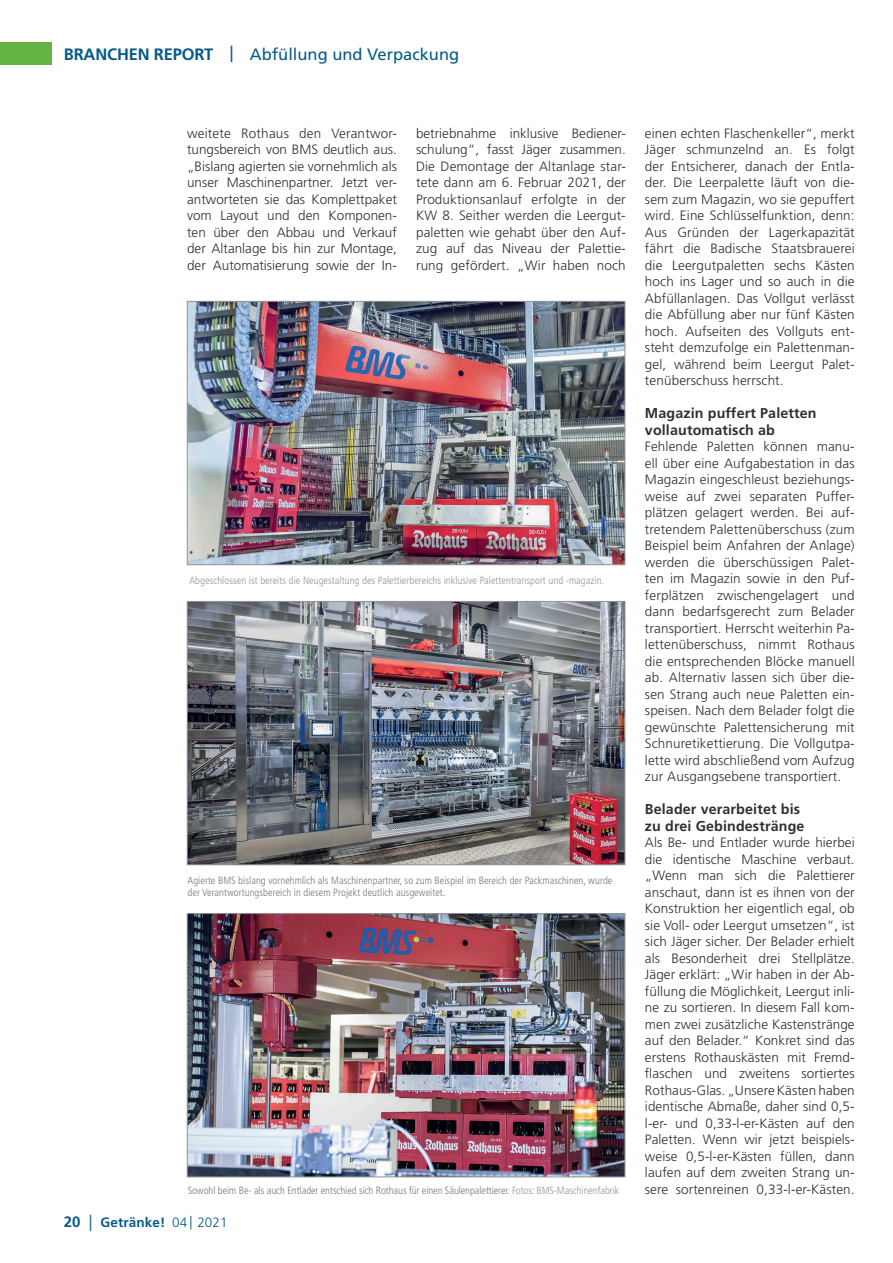
<style>
.page{position:relative;width:893px;height:1263px;background:#fff}
.page>*{position:absolute;margin:0;border:0;box-sizing:border-box;transform-origin:0 0}
.t1{font:16.5px "Frutiger LT Std";color:#075a88}
.t2{font:700 14.25px/16.5px "Frutiger LT Std";letter-spacing:.01em;color:#312f30}
.t3{font:300 13.5px/16.5px "Frutiger LT Std";letter-spacing:.01em;color:#312f30;text-align:justify}
.t4{font:700 13.5px "Frutiger LT Std";letter-spacing:.01em;color:#075a88}
.t5{font:300 condensed 10.5px/12px "Frutiger LT Std";letter-spacing:.005em;color:#76787b}
.t6{font:300 condensed 10.5px "Frutiger LT Std";letter-spacing:.005em;color:#939598}
.s1{font-weight:700}
.s2{color:#939598}
.s3{font-size:15px}
.s4{font-weight:300;font-size:16.5px}
.s5{font-weight:300}
</style>
<div class="page">
<div style="left:0;top:43px;width:51px;height:22px;background:#63b445"></div>
<img style="left:189px;top:303px;width:434px;height:260px">
<div style="left:187px;top:301px;width:438px;height:264px;border:1px solid #939598"></div>
<img style="left:189px;top:603px;width:434px;height:260px">
<div style="left:187px;top:601px;width:438px;height:264px;border:1px solid #939598"></div>
<img style="left:189px;top:915px;width:434px;height:260px">
<div style="left:187px;top:913px;width:438px;height:264px;border:1px solid #939598"></div>
<p class="t1" style="left:64px;top:44px;width:397px"><span class="s1">BRANCHEN REPORT</span> | Abfüllung und Verpackung</p>
<p class="t3" style="left:187px;top:125px;width:211px">weitete Rothaus den Verantwor&shy;tungsbereich von BMS deutlich aus. „Bislang agierten sie vornehmlich als unser Maschinenpartner. Jetzt ver&shy;antworteten sie das Komplettpaket vom Layout und den Komponen&shy;ten über den Abbau und Verkauf der Altanlage bis hin zur Montage, der Automatisierung sowie der In-</p>
<p class="t3" style="left:416px;top:125px;width:211px">betriebnahme inklusive Bediener&shy;schulung“, fasst Jäger zusammen.<br>Die Demontage der Altanlage star&shy;tete dann am 6. Februar 2021, der Produktionsanlauf erfolgte in der KW 8. Seither werden die Leergut&shy;paletten wie gehabt über den Auf&shy;zug auf das Niveau der Palettie&shy;rung gefördert. „Wir haben noch</p>
<p class="t3" style="left:645px;top:125px;width:211px">einen echten Flaschenkeller“, merkt Jäger schmunzelnd an. Es folgt der Entsicherer, danach der Entla&shy;der. Die Leerpalette läuft von die&shy;sem zum Magazin, wo sie gepuffert wird. Eine Schlüsselfunktion, denn:<br>Aus Gründen der Lagerkapazität fährt die Badische Staatsbrauerei die Leergutpaletten sechs Kästen hoch ins Lager und so auch in die Abfüllanlagen. Das Vollgut verlässt die Abfüllung aber nur fünf Kästen hoch. Aufseiten des Vollguts ent&shy;steht demzufolge ein Palettenman&shy;gel, während beim Leergut Palet&shy;tenüberschuss herrscht.</p>
<p class="t2" style="left:645px;top:405px;width:173px">Magazin puffert Paletten vollautomatisch ab</p>
<p class="t3" style="left:645px;top:439px;width:211px">Fehlende Paletten können manu&shy;ell über eine Aufgabestation in das Magazin eingeschleust beziehungs&shy;weise auf zwei separaten Puffer&shy;plätzen gelagert werden. Bei auf&shy;tretendem Palettenüberschuss (zum Beispiel beim Anfahren der Anlage) werden die überschüssigen Palet&shy;ten im Magazin sowie in den Puf&shy;ferplätzen zwischengelagert und dann bedarfsgerecht zum Belader transportiert. Herrscht weiterhin Pa&shy;lettenüberschuss, nimmt Rothaus die entsprechenden Blöcke manuell ab. Alternativ lassen sich über die&shy;sen Strang auch neue Paletten ein&shy;speisen. Nach dem Belader folgt die gewünschte Palettensicherung mit Schnuretikettierung. Die Vollgutpa&shy;lette wird abschließend vom Aufzug zur Ausgangsebene transportiert.</p>
<p class="t2" style="left:645px;top:801px;width:161px">Belader verarbeitet bis zu drei Gebindestränge</p>
<p class="t3" style="left:645px;top:835px;width:211px">Als Be- und Entlader wurde hierbei die identische Maschine verbaut. „Wenn man sich die Palettierer anschaut, dann ist es ihnen von der Konstruktion her eigentlich egal, ob sie Voll- oder Leergut umsetzen“, ist sich Jäger sicher. Der Belader erhielt als Besonderheit drei Stellplätze.<br>Jäger erklärt: „Wir haben in der Ab&shy;füllung die Möglichkeit, Leergut inli&shy;ne zu sortieren. In diesem Fall kom&shy;men zwei zusätzliche Kastenstränge auf den Belader.“ Konkret sind das erstens Rothauskästen mit Fremd&shy;flaschen und zweitens sortiertes Rothaus-Glas. „Unsere Kästen haben identische Abmaße, daher sind 0,5- l-er- und 0,33-l-er-Kästen auf den Paletten. Wenn wir jetzt beispiels&shy;weise 0,5-l-er-Kästen füllen, dann laufen auf dem zweiten Strang un&shy;sere sortenreinen 0,33-l-er-Kästen.</p>
<p class="t6" style="left:189px;top:574px;width:416px">Abgeschlossen ist bereits die Neugestaltung des Palettierbereichs inklusive Palettentransport und -magazin.</p>
<p class="t5" style="left:187px;top:875px;width:426px">Agierte BMS bislang vornehmlich als Maschinenpartner, so zum Beispiel im Bereich der Packmaschinen, wurde der Verantwortungsbereich in diesem Projekt deutlich ausgeweitet.</p>
<p class="t5" style="left:188px;top:1184px;width:433px">Sowohl beim Be- als auch Entlader entschied sich Rothaus für einen Säulenpalettierer. <span class="s2">Fotos: BMS-Maschinenfabrik</span></p>
<p class="t4" style="left:64px;top:1214px;width:165px"><span class="s3">20</span> <span class="s4">|</span> Getränke! <span class="s5">04 | 2021</span></p>
</div>
